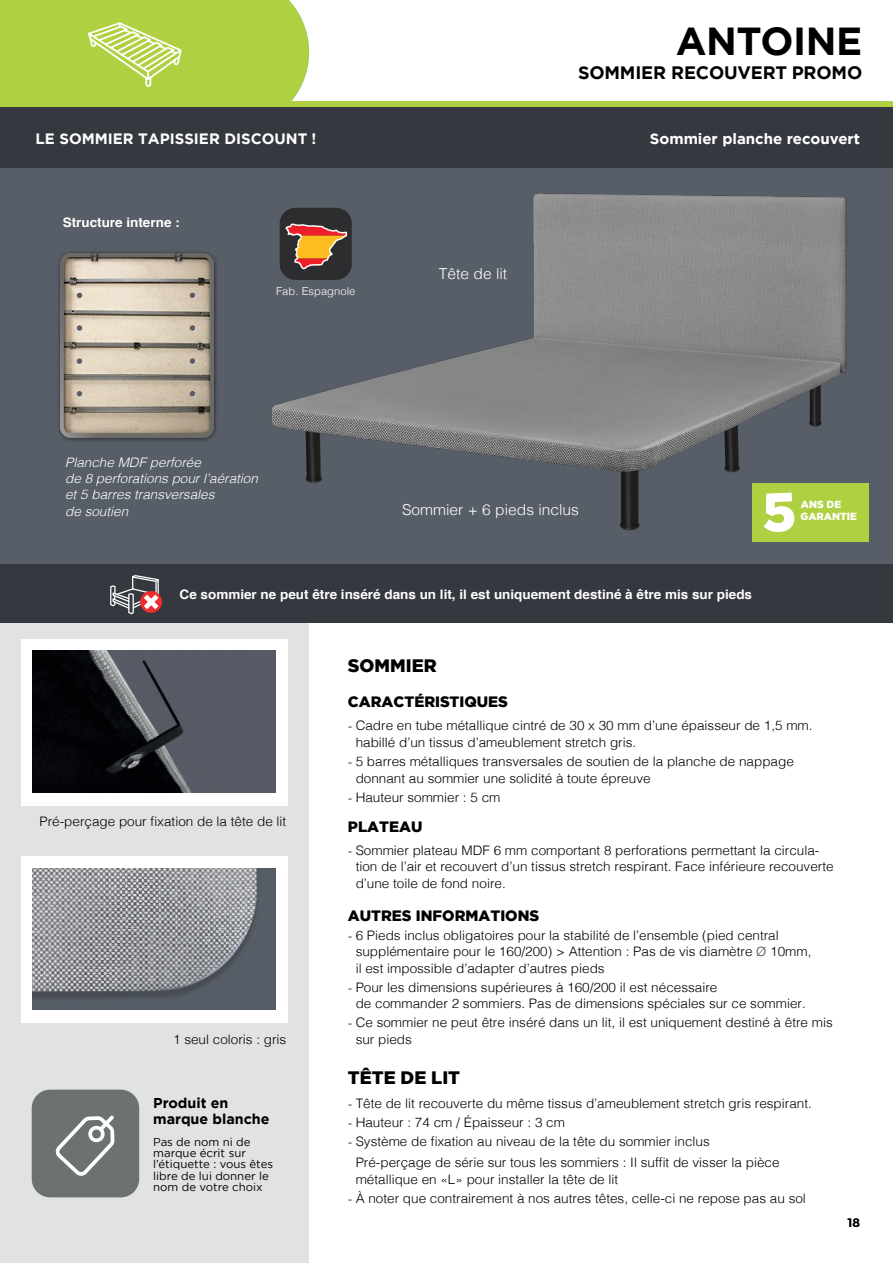
<style>
.page{position:relative;width:893px;height:1263px;background:#fff}
.page>*{position:absolute;margin:0;border:0;box-sizing:border-box;transform-origin:0 0}
.t1{font:700 39px "Gotham";letter-spacing:-.01em;color:#000001}
.t2{font:700 18px "Gotham";letter-spacing:-.01em;color:#000001}
.t3{font:900 18px "Gotham";color:#000001}
.t4{font:300 15.15px "Helvetica";color:#fff}
.t5{font:700 15px "Gotham";color:#fff}
.t6{font:900 15px "Gotham";color:#000001}
.t7{font:700 14.25px/15.5px "Gotham";color:#000001}
.t8{font:300 13.05px/16.5px "Helvetica";color:#000001}
.t9{font:700 13.05px "Helvetica";color:#fff}
.t10{font:italic 300 13.05px/16.4px "Helvetica";color:#fff}
.t11{font:300 13.05px "Helvetica";color:#000}
.t12{font:500 12px "Montserrat";color:#000001}
.t13{font:11.4px/11.4px "Gotham";color:#000001}
.t14{font:300 10.95px "Helvetica";color:#fff}
.t15{font:900 10.2px "Gotham";color:#fff}
.s1{font-family:"Minion Pro";font-weight:400}
.s2{font-size:12.75px;color:#3a483a}
</style>
<div class="page">
<div style="left:0;top:0;width:194px;height:106px;background:#afd141"></div>
<div style="left:0;top:615px;width:309px;height:648px;background:#e1e2e4"></div>
<svg style="left:88px;top:0;width:221px;height:101px"></svg>
<div style="left:21px;top:639px;width:266px;height:166px;background:#fff"></div>
<div style="left:21px;top:856px;width:266px;height:166px;background:#fff"></div>
<div style="left:0;top:104px;width:893px;height:518px;background:#575e67"></div>
<img style="left:271px;top:193px;width:598px;height:349px">
<div style="left:753px;top:483px;width:116px;height:58px;background:#afd141"></div>
<div style="left:280px;top:208px;width:72px;height:72px;background:#2b2d2f;border-radius:16px"></div>
<svg style="left:285px;top:223px;width:63px;height:47px"></svg>
<img style="left:59px;top:252px;width:158px;height:189px">
<img style="left:33px;top:651px;width:242px;height:141px">
<img style="left:33px;top:868px;width:242px;height:142px">
<div style="left:32px;top:1090px;width:107px;height:107px;background:#6c7172;border-radius:18px"></div>
<svg style="left:56px;top:1115px;width:58px;height:61px"></svg>
<div style="left:0;top:107px;width:893px;height:61px;background:#35393f"></div>
<div style="left:0;top:564px;width:893px;height:58px;background:#35393f"></div>
<svg style="left:110px;top:575px;width:52px;height:40px"></svg>
<div style="left:0;top:101px;width:893px;height:6px;background:#afd141"></div>
<h1 class="t1" style="left:676px;top:15px;width:188px">ANTOINE</h1>
<h2 class="t2" style="left:578px;top:61px;width:286px">SOMMIER RECOUVERT PROMO</h2>
<p class="t5" style="left:36px;top:129px;width:282px">LE SOMMIER TAPISSIER DISCOUNT !</p>
<p class="t5" style="left:650px;top:129px;width:212px">Sommier planche recouvert</p>
<p class="t9" style="left:63px;top:212px;width:119px">Structure interne :</p>
<p class="t14" style="left:276px;top:281px;width:81px">Fab. Espagnole</p>
<p class="t4" style="left:439px;top:261px;width:70px">Tête de lit</p>
<p class="t10" style="left:65px;top:453px;width:194px">Planche MDF perforée<br>de 8 perforations pour l’aération et 5 barres transversales<br>de soutien</p>
<p class="t4" style="left:402px;top:496px;width:179px">Sommier + 6 pieds inclus</p>
<p class="t9" style="left:180px;top:584px;width:574px">Ce sommier ne peut être inséré dans un lit, il est uniquement destiné à être mis sur pieds</p>
<p class="t15" style="left:801px;top:497px;width:42px">ANS DE</p>
<p class="t15" style="left:800px;top:510px;width:58px">GARANTIE</p>
<p class="t11" style="left:40px;top:810px;width:248px">Pré-perçage pour fixation de la tête de lit</p>
<p class="t11" style="left:173px;top:1028px;width:115px">1 seul coloris : gris</p>
<p class="t7" style="left:153px;top:1095px;width:118px">Produit en marque blanche</p>
<p class="t13" style="left:153px;top:1135px;width:121px">Pas de nom ni de marque écrit sur l’étiquette : vous êtes libre de lui donner le nom de votre choix</p>
<h2 class="t3" style="left:348px;top:653px;width:90px">SOMMIER</h2>
<p class="t6" style="left:348px;top:691px;width:162px">CARACTÉRISTIQUES</p>
<p class="t8" style="left:356px;top:717px;width:458px;text-indent:-8px"><span class="s1">-</span> Cadre en tube métallique cintré de 30 x 30 mm d’une épaisseur de 1,5 mm. habillé d’un tissus d’ameublement stretch gris.</p>
<p class="t8" style="left:356px;top:752px;width:440px;text-indent:-8px"><span class="s1">-</span> 5 barres métalliques transversales de soutien de la planche de nappage donnant au sommier une solidité à toute épreuve</p>
<p class="t8" style="left:348px;top:788px;width:154px"><span class="s1">-</span> Hauteur sommier : 5 cm</p>
<p class="t6" style="left:348px;top:816px;width:76px">PLATEAU</p>
<p class="t8" style="left:356px;top:841px;width:479px;text-indent:-8px"><span class="s1">-</span> Sommier plateau MDF 6 mm comportant 8 perforations permettant la circula&shy;tion de l’air et recouvert d’un tissus stretch respirant. Face inférieure recouverte d’une toile de fond noire.</p>
<p class="t6" style="left:348px;top:905px;width:193px">AUTRES INFORMATIONS</p>
<p class="t8" style="left:356px;top:926px;width:457px;text-indent:-8px"><span class="s1">-</span> 6 Pieds inclus obligatoires pour la stabilité de l’ensemble (pied central supplémentaire pour le 160/200) &gt; Attention : Pas de vis diamètre <span class="s2">Ø</span> 10mm, il est impossible d’adapter d’autres pieds</p>
<p class="t8" style="left:356px;top:978px;width:452px;text-indent:-8px"><span class="s1">-</span> Pour les dimensions supérieures à 160/200 il est nécessaire<br>de commander 2 sommiers. Pas de dimensions spéciales sur ce sommier.</p>
<p class="t8" style="left:356px;top:1014px;width:479px;text-indent:-8px"><span class="s1">-</span> Ce sommier ne peut être inséré dans un lit, il est uniquement destiné à être mis sur pieds</p>
<h2 class="t3" style="left:348px;top:1065px;width:114px">TÊTE DE LIT</h2>
<p class="t8" style="left:348px;top:1094px;width:465px"><span class="s1">-</span> Tête de lit recouverte du même tissus d’ameublement stretch gris respirant.</p>
<p class="t8" style="left:348px;top:1113px;width:219px"><span class="s1">-</span> Hauteur : 74 cm / Épaisseur : 3 cm</p>
<p class="t8" style="left:356px;top:1130px;width:425px;line-height:21px;text-indent:-8px"><span class="s1">-</span> Système de fixation au niveau de la tête du sommier inclus<br>Pré-perçage de série sur tous les sommiers : Il suffit de visser la pièce</p>
<p class="t8" style="left:356px;top:1170px;width:264px">métallique en «L» pour installer la tête de lit</p>
<p class="t8" style="left:348px;top:1189px;width:459px"><span class="s1">-</span> À noter que contrairement à nos autres têtes, celle-ci ne repose pas au sol</p>
<p class="t12" style="left:848px;top:1213px;width:14px">18</p>
</div>
